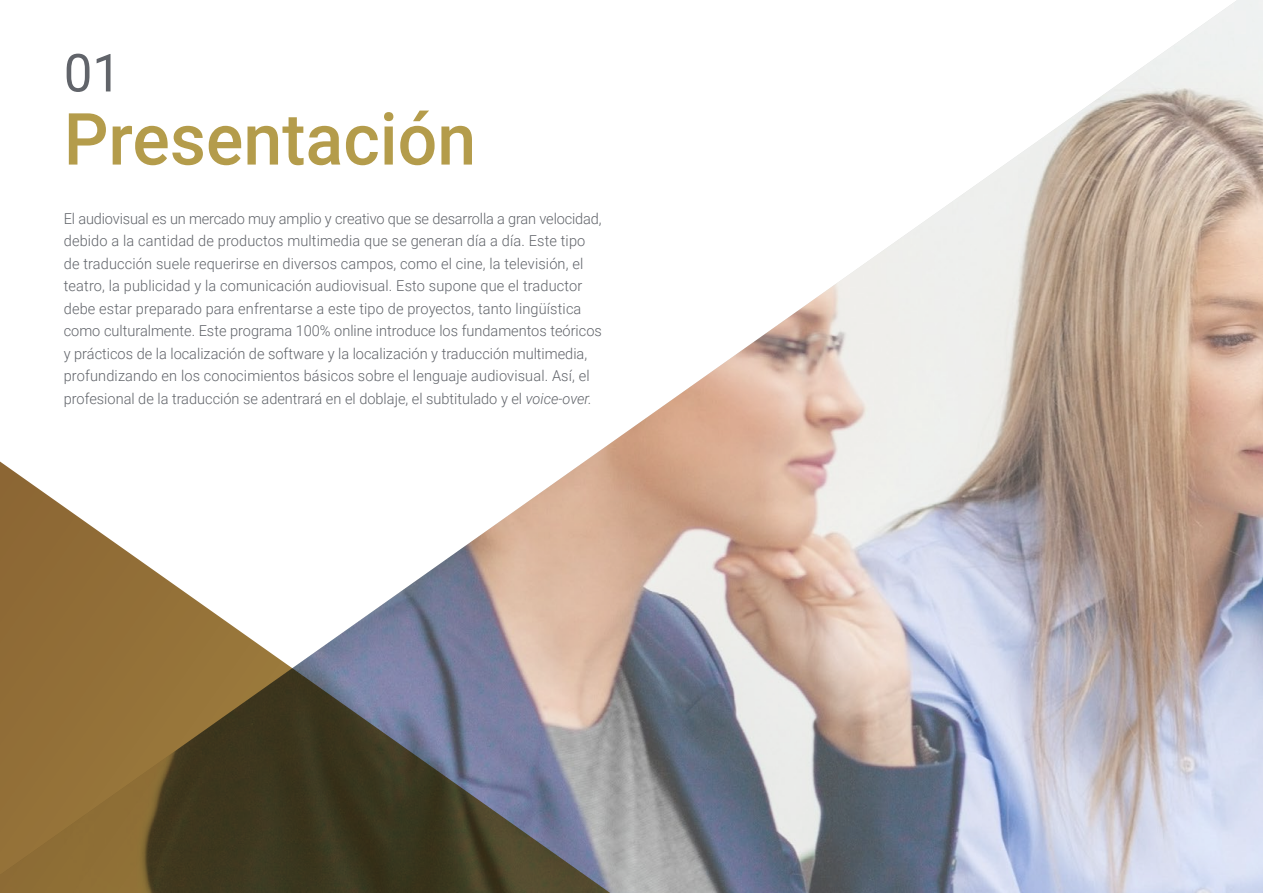
<style>
.page{position:relative;width:1263px;height:893px;background:#fff}
.page>*{position:absolute;margin:0;border:0;box-sizing:border-box;transform-origin:0 0}
.t1{font:500 72px "Roboto";color:#b49c4b}
.t2{font:52.5px "Roboto";color:#61646a}
.t3{font:300 15px/22.5px "Roboto";letter-spacing:.01em;color:#61646a}
.s1{font-style:italic}
</style>
<div class="page">
<img style="left:607px;top:0;width:656px;height:893px">
<svg style="left:0;top:446px;width:640px;height:447px"></svg>
<h2 class="t2" style="left:64px;top:36px;width:59px">01</h2>
<h1 class="t1" style="left:64px;top:89px;width:414px">Presentación</h1>
<p class="t3" style="left:64px;top:207px;width:540px">El audiovisual es un mercado muy amplio y creativo que se desarrolla a gran velocidad, debido a la cantidad de productos multimedia que se generan día a día. Este tipo de traducción suele requerirse en diversos campos, como el cine, la televisión, el teatro, la publicidad y la comunicación audiovisual. Esto supone que el traductor debe estar preparado para enfrentarse a este tipo de proyectos, tanto lingüística como culturalmente. Este programa 100% online introduce los fundamentos teóricos y prácticos de la localización de software y la localización y traducción multimedia, profundizando en los conocimientos básicos sobre el lenguaje audiovisual. Así, el profesional de la traducción se adentrará en el doblaje, el subtitulado y el <span class="s1">voice-over.</span></p>
</div>
